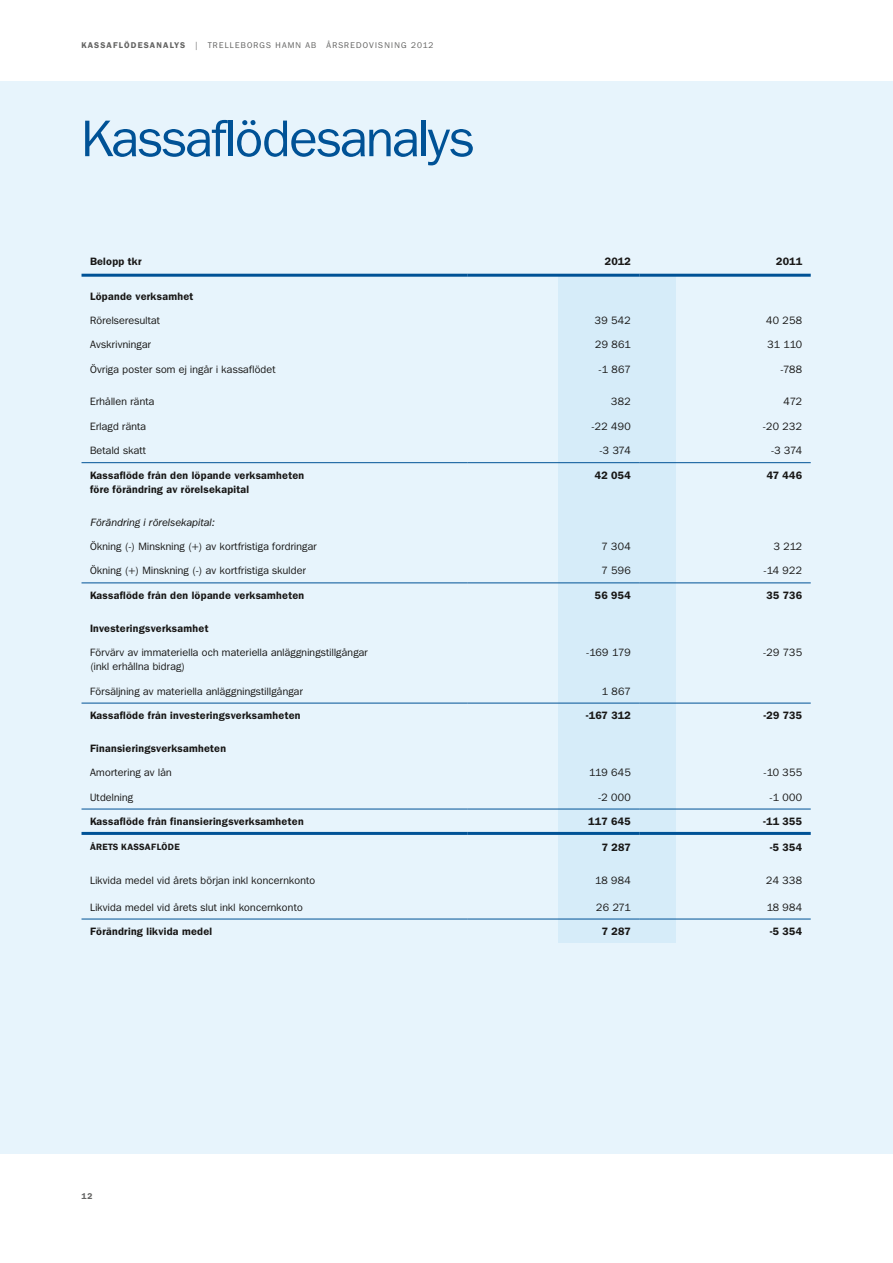
<style>
.page{position:relative;width:893px;height:1263px;background:#fff}
.page>*{position:absolute;margin:0;border:0;box-sizing:border-box;transform-origin:0 0}
.t1{font:51px "Franklin ITC Book";letter-spacing:-.01em;color:#005296}
.t2{font:10.5px/14.2px "Franklin ITC Book";letter-spacing:.025em;color:#181716}
.t3{font:10.5px/14.2px "Franklin ITC Demi";letter-spacing:.025em;color:#181716}
.t4{font:italic 10.5px "Franklin ITC Book";letter-spacing:.025em;color:#181716}
.t5{font:9px "Franklin ITC Demi";letter-spacing:.05em;color:#181716}
.t6{font:8.25px "Franklin ITC Book";letter-spacing:.125em;color:#626261}
.t7{font:8.25px "Franklin ITC Demi";letter-spacing:.125em;color:#626261}
</style>
<div class="page">
<div style="left:0;top:82px;width:893px;height:1072px;background:#e7f4fc"></div>
<div style="left:558px;top:277px;width:117px;height:666px;background:#d6ecf9"></div>
<hr style="left:82px;top:583px;width:386px;height:1px;background:#005296">
<hr style="left:468px;top:583px;width:171px;height:1px;background:#005296">
<hr style="left:639px;top:583px;width:172px;height:1px;background:#005296">
<hr style="left:82px;top:703px;width:386px;height:1px;background:#005296">
<hr style="left:468px;top:703px;width:171px;height:1px;background:#005296">
<hr style="left:639px;top:703px;width:172px;height:1px;background:#005296">
<hr style="left:82px;top:809px;width:386px;height:1px;background:#005296">
<hr style="left:468px;top:809px;width:171px;height:1px;background:#005296">
<hr style="left:639px;top:809px;width:172px;height:1px;background:#005296">
<hr style="left:82px;top:462px;width:386px;height:1px;background:#005296">
<hr style="left:468px;top:462px;width:171px;height:1px;background:#005296">
<hr style="left:639px;top:462px;width:172px;height:1px;background:#005296">
<hr style="left:82px;top:832px;width:386px;height:3px;background:#005296">
<hr style="left:468px;top:832px;width:171px;height:3px;background:#005296">
<hr style="left:639px;top:832px;width:172px;height:3px;background:#005296">
<hr style="left:82px;top:919px;width:386px;height:1px;background:#005296">
<hr style="left:468px;top:919px;width:171px;height:1px;background:#005296">
<hr style="left:639px;top:919px;width:172px;height:1px;background:#005296">
<hr style="left:82px;top:274px;width:386px;height:3px;background:#005296">
<hr style="left:468px;top:274px;width:171px;height:3px;background:#005296">
<hr style="left:639px;top:274px;width:172px;height:3px;background:#005296">
<p class="t7" style="left:82px;top:41px;width:105px">kassaf lödesanalys</p>
<p class="t6" style="left:195px;top:41px;width:10px">| trelleb</p>
<p class="t6" style="left:247px;top:41px;width:14px">orgs</p>
<p class="t6" style="left:275px;top:41px;width:50px">ha mn AB årsred</p>
<p class="t6" style="left:363px;top:41px;width:13px">ovisning</p>
<p class="t6" style="left:411px;top:41px;width:24px">2012</p>
<h1 class="t1" style="left:82px;top:110px;width:394px">Kassaflödesanalys</h1>
<p class="t3" style="left:90px;top:254px;width:53px">Belopp tkr</p>
<p class="t3" style="left:605px;top:254px;width:27px">2012</p>
<p class="t3" style="left:776px;top:254px;width:27px">2011</p>
<p class="t3" style="left:90px;top:289px;width:105px">Löpande verksamhet</p>
<p class="t2" style="left:90px;top:313px;width:72px">Rörelseresultat</p>
<p class="t2" style="left:595px;top:313px;width:37px">39 542</p>
<p class="t2" style="left:766px;top:313px;width:37px">40 258</p>
<p class="t2" style="left:90px;top:338px;width:63px">Avskrivningar</p>
<p class="t2" style="left:595px;top:338px;width:37px">29 861</p>
<p class="t2" style="left:768px;top:338px;width:36px">31 110</p>
<p class="t2" style="left:90px;top:362px;width:187px">Övriga poster som ej ingår i kassaflödet</p>
<p class="t2" style="left:598px;top:362px;width:34px">-1 867</p>
<p class="t2" style="left:780px;top:362px;width:23px">-788</p>
<p class="t2" style="left:90px;top:395px;width:66px">Erhållen ränta</p>
<p class="t2" style="left:611px;top:395px;width:21px">382</p>
<p class="t2" style="left:783px;top:395px;width:20px">472</p>
<p class="t2" style="left:90px;top:419px;width:58px">Erlagd ränta</p>
<p class="t2" style="left:591px;top:419px;width:41px">-22 490</p>
<p class="t2" style="left:763px;top:419px;width:41px">-20 232</p>
<p class="t2" style="left:90px;top:444px;width:57px">Betald skatt</p>
<p class="t2" style="left:600px;top:444px;width:33px">-3 374</p>
<p class="t2" style="left:771px;top:444px;width:33px">-3 374</p>
<p class="t3" style="left:90px;top:468px;width:216px">Kassaflöde från den löpande verksamheten före förändring av rörelsekapital</p>
<p class="t3" style="left:595px;top:468px;width:37px">42 054</p>
<p class="t3" style="left:767px;top:468px;width:37px">47 446</p>
<p class="t4" style="left:90px;top:516px;width:126px">Förändring i rörelsekapital:</p>
<p class="t2" style="left:90px;top:539px;width:228px">Ökning (-) Minskning (+) av kortfristiga fordringar</p>
<p class="t2" style="left:601px;top:539px;width:31px">7 304</p>
<p class="t2" style="left:774px;top:539px;width:30px">3 212</p>
<p class="t2" style="left:90px;top:564px;width:218px">Ökning (+) Minskning (-) av kortfristiga skulder</p>
<p class="t2" style="left:601px;top:564px;width:31px">7 596</p>
<p class="t2" style="left:763px;top:564px;width:40px">-14 922</p>
<p class="t3" style="left:90px;top:588px;width:216px">Kassaflöde från den löpande verksamheten</p>
<p class="t3" style="left:595px;top:588px;width:37px">56 954</p>
<p class="t3" style="left:766px;top:588px;width:37px">35 736</p>
<p class="t3" style="left:90px;top:621px;width:120px">Investeringsverksamhet</p>
<p class="t2" style="left:90px;top:645px;width:279px">Förvärv av immateriella och materiella anläggningstillgångar (inkl erhållna bidrag)</p>
<p class="t2" style="left:586px;top:645px;width:46px">-169 179</p>
<p class="t2" style="left:763px;top:645px;width:41px">-29 735</p>
<p class="t2" style="left:90px;top:684px;width:214px">Försäljning av materiella anläggningstillgångar</p>
<p class="t2" style="left:602px;top:684px;width:30px">1 867</p>
<p class="t3" style="left:90px;top:708px;width:212px">Kassaflöde från investeringsverksamheten</p>
<p class="t3" style="left:586px;top:708px;width:47px">-167 312</p>
<p class="t3" style="left:763px;top:708px;width:40px">-29 735</p>
<p class="t3" style="left:90px;top:741px;width:138px">Finansieringsverksamheten</p>
<p class="t2" style="left:90px;top:766px;width:83px">Amortering av lån</p>
<p class="t2" style="left:589px;top:766px;width:43px">119 645</p>
<p class="t2" style="left:763px;top:766px;width:40px">-10 355</p>
<p class="t2" style="left:90px;top:790px;width:45px">Utdelning</p>
<p class="t2" style="left:598px;top:790px;width:34px">-2 000</p>
<p class="t2" style="left:769px;top:790px;width:34px">-1 000</p>
<p class="t3" style="left:90px;top:814px;width:215px">Kassaflöde från finansieringsverksamheten</p>
<p class="t3" style="left:588px;top:814px;width:44px">117 645</p>
<p class="t3" style="left:763px;top:814px;width:41px">-11 355</p>
<p class="t5" style="left:90px;top:842px;width:91px">Årets kassaflöde</p>
<p class="t3" style="left:602px;top:841px;width:30px">7 287</p>
<p class="t3" style="left:770px;top:841px;width:34px">-5 354</p>
<p class="t2" style="left:90px;top:874px;width:227px">Likvida medel vid årets början inkl koncernkonto</p>
<p class="t2" style="left:595px;top:874px;width:37px">18 984</p>
<p class="t2" style="left:766px;top:874px;width:37px">24 338</p>
<p class="t2" style="left:90px;top:900px;width:214px">Likvida medel vid årets slut inkl koncernkonto</p>
<p class="t2" style="left:596px;top:900px;width:36px">26 271</p>
<p class="t2" style="left:767px;top:900px;width:37px">18 984</p>
<p class="t3" style="left:90px;top:924px;width:124px">Förändring likvida medel</p>
<p class="t3" style="left:602px;top:924px;width:30px">7 287</p>
<p class="t3" style="left:770px;top:924px;width:34px">-5 354</p>
<p class="t7" style="left:82px;top:1191px;width:13px">12</p>
</div>
